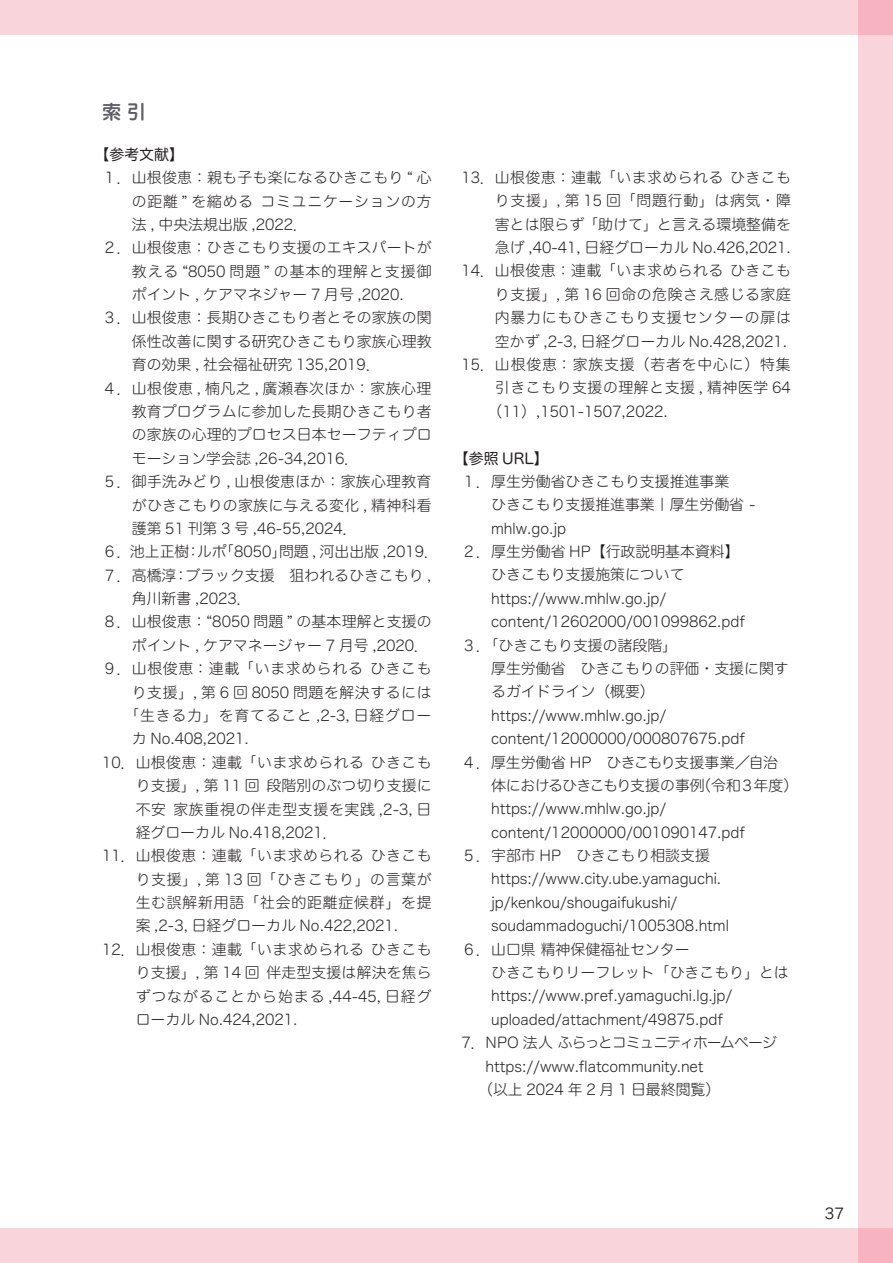
<style>
.page{position:relative;width:893px;height:1263px;background:#fff}
.page>*{position:absolute;margin:0;border:0;box-sizing:border-box;transform-origin:0 0}
.t1{font:19.2px "Hira Maru Std N W6";color:#5d5d63}
.t2{font:14.85px "Hira Maru Std N W2";color:#231f20}
.t3{font:14.85px "Hira Maru Std N W2";letter-spacing:.03em;color:#231f20}
.t4{font:14.85px "Hira Maru Std N W2";letter-spacing:.045em;color:#231f20}
.t5{font:14.85px "Hira Maru Std N W2";letter-spacing:.035em;color:#231f20}
.t6{font:14.85px "Hira Maru Std N W2";letter-spacing:.05em;color:#231f20}
.t7{font:14.85px "Hira Maru Std N W2";letter-spacing:.055em;color:#231f20}
.t8{font:14.85px "Hira Maru Std N W2";letter-spacing:.065em;color:#231f20}
.t9{font:14.85px "Hira Maru Std N W2";letter-spacing:.02em;color:#231f20}
.t10{font:14.85px "Hira Maru Std N W2";letter-spacing:-.075em;color:#231f20}
.t11{font:14.85px "Hira Maru Std N W2";letter-spacing:-.04em;color:#231f20}
.t12{font:14.85px "Hira Maru Std N W2";letter-spacing:.04em;color:#231f20}
.t13{font:14.85px "Hira Maru Std N W4";color:#231f20}
.t14{font:14.85px "Hira Maru Std N W3";color:#231f20}
</style>
<div class="page">
<div style="left:859px;top:0;width:34px;height:1263px;background:#fad4db"></div>
<div style="left:0;top:0;width:859px;height:34px;background:#fad4db"></div>
<div style="left:859px;top:0;width:34px;height:34px;background:#f7b3c0"></div>
<div style="left:0;top:1229px;width:859px;height:34px;background:#fad4db"></div>
<div style="left:859px;top:1229px;width:34px;height:34px;background:#f7b3c0"></div>
<p class="t1" style="left:102px;top:97px;width:46px">索引</p>
<p class="t13" style="left:95px;top:143px;width:91px">【参考文献】</p>
<p class="t2" style="left:102px;top:167px;width:331px">１． 山根俊恵：親も子も楽になるひきこもり “ 心</p>
<p class="t6" style="left:132px;top:190px;width:301px">の距離 ” を縮める コミユニケーションの方</p>
<p class="t2" style="left:132px;top:213px;width:178px">法 , 中央法規出版 ,2022．</p>
<p class="t2" style="left:102px;top:237px;width:331px">２． 山根俊恵：ひきこもり支援のエキスパートが</p>
<p class="t8" style="left:132px;top:260px;width:301px">教える “8050 問題 ” の基本的理解と支援御</p>
<p class="t2" style="left:132px;top:284px;width:273px">ポイント , ケアマネジャー 7 月号 ,2020.</p>
<p class="t2" style="left:102px;top:307px;width:331px">３． 山根俊恵：長期ひきこもり者とその家族の関</p>
<p class="t2" style="left:132px;top:330px;width:301px">係性改善に関する研究ひきこもり家族心理教</p>
<p class="t2" style="left:132px;top:354px;width:251px">育の効果 , 社会福祉研究 135,2019．</p>
<p class="t5" style="left:102px;top:377px;width:331px">４． 山根俊恵 , 楠凡之 , 廣瀬春次ほか：家族心理</p>
<p class="t2" style="left:132px;top:401px;width:301px">教育プログラムに参加した長期ひきこもり者</p>
<p class="t2" style="left:132px;top:424px;width:301px">の家族の心理的プロセス日本セーフティプロ</p>
<p class="t2" style="left:132px;top:447px;width:229px">モーション学会誌 ,26-34,2016．</p>
<p class="t9" style="left:102px;top:471px;width:331px">５． 御手洗みどり , 山根俊恵ほか：家族心理教育</p>
<p class="t9" style="left:132px;top:494px;width:301px">がひきこもりの家族に与える変化 , 精神科看</p>
<p class="t2" style="left:132px;top:517px;width:227px">護第 51 刊第 3 号 ,46-55,2024．</p>
<p class="t2" style="left:102px;top:541px;width:338px">６．池上正樹：ルポ「8050」問題 , 河出出版 ,2019．</p>
<p class="t2" style="left:102px;top:564px;width:331px">７． 高橋淳：ブラック支援　狙われるひきこもり ,</p>
<p class="t2" style="left:132px;top:588px;width:121px">角川新書 ,2023．</p>
<p class="t2" style="left:102px;top:611px;width:331px">８． 山根俊恵：“8050 問題 ” の基本理解と支援の</p>
<p class="t2" style="left:132px;top:634px;width:299px">ポイント , ケアマネージャー 7 月号 ,2020．</p>
<p class="t4" style="left:102px;top:658px;width:331px">９． 山根俊恵：連載「いま求められる ひきこも</p>
<p class="t5" style="left:132px;top:681px;width:301px">り支援」, 第 6 回 8050 問題を解決するには</p>
<p class="t7" style="left:124px;top:704px;width:309px">「生きる力」を育てること ,2-3, 日経グロー</p>
<p class="t2" style="left:132px;top:728px;width:119px">カ No.408,2021.</p>
<p class="t3" style="left:102px;top:751px;width:331px">10． 山根俊恵：連載「いま求められる ひきこも</p>
<p class="t2" style="left:136px;top:775px;width:297px">り支援」, 第 11 回 段階別のぶつ切り支援に</p>
<p class="t4" style="left:136px;top:798px;width:297px">不安 家族重視の伴走型支援を実践 ,2-3, 日</p>
<p class="t2" style="left:136px;top:821px;width:204px">経グローカル No.418,2021．</p>
<p class="t3" style="left:102px;top:845px;width:331px">11． 山根俊恵：連載「いま求められる ひきこも</p>
<p class="t4" style="left:136px;top:868px;width:298px">り支援」, 第 13 回「ひきこもり」の言葉が</p>
<p class="t6" style="left:136px;top:891px;width:297px">生む誤解新用語「社会的距離症候群」を提</p>
<p class="t2" style="left:136px;top:915px;width:264px">案 ,2-3, 日経グローカル No.422,2021.</p>
<p class="t3" style="left:102px;top:938px;width:331px">12． 山根俊恵：連載「いま求められる ひきこも</p>
<p class="t2" style="left:136px;top:962px;width:297px">り支援」, 第 14 回 伴走型支援は解決を焦ら</p>
<p class="t8" style="left:136px;top:985px;width:297px">ずつながることから始まる ,44-45, 日経グ</p>
<p class="t2" style="left:136px;top:1008px;width:163px">ローカル No.424,2021.</p>
<p class="t3" style="left:461px;top:166px;width:331px">13． 山根俊恵：連載「いま求められる ひきこも</p>
<p class="t4" style="left:495px;top:190px;width:297px">り支援」, 第 15 回「問題行動」は病気・障</p>
<p class="t2" style="left:495px;top:213px;width:297px">害とは限らず「助けて」と言える環境整備を</p>
<p class="t2" style="left:495px;top:237px;width:297px">急げ ,40-41, 日経グローカル No.426,2021.</p>
<p class="t3" style="left:461px;top:260px;width:331px">14． 山根俊恵：連載「いま求められる ひきこも</p>
<p class="t12" style="left:495px;top:283px;width:297px">り支援」, 第 16 回命の危険さえ感じる家庭</p>
<p class="t6" style="left:495px;top:307px;width:297px">内暴力にもひきこもり支援センターの扉は</p>
<p class="t2" style="left:495px;top:330px;width:294px">空かず ,2-3, 日経グローカル No.428,2021.</p>
<p class="t7" style="left:461px;top:354px;width:331px">15． 山根俊恵：家族支援（若者を中心に）特集</p>
<p class="t5" style="left:495px;top:377px;width:297px">引きこもり支援の理解と支援 , 精神医学 64</p>
<p class="t2" style="left:488px;top:400px;width:182px">（11）,1501-1507,2022.</p>
<p class="t13" style="left:454px;top:447px;width:96px">【参照 URL】</p>
<p class="t2" style="left:461px;top:470px;width:269px">１． 厚生労働省ひきこもり支援推進事業</p>
<p class="t2" style="left:491px;top:494px;width:266px">ひきこもり支援推進事業｜厚生労働省 -</p>
<p class="t2" style="left:491px;top:517px;width:77px">mhlw.go.jp</p>
<p class="t2" style="left:461px;top:541px;width:280px">２． 厚生労働省 HP【行政説明基本資料】</p>
<p class="t2" style="left:491px;top:564px;width:195px">ひきこもり支援施策について</p>
<p class="t2" style="left:491px;top:587px;width:177px">https://www.mhlw.go.jp/</p>
<p class="t2" style="left:491px;top:611px;width:255px">content/12602000/001099862.pdf</p>
<p class="t2" style="left:461px;top:634px;width:217px">３． 「ひきこもり支援の諸段階」</p>
<p class="t2" style="left:491px;top:657px;width:299px">厚生労働省　ひきこもりの評価・支援に関す</p>
<p class="t2" style="left:491px;top:681px;width:165px">るガイドライン（概要）</p>
<p class="t2" style="left:491px;top:704px;width:177px">https://www.mhlw.go.jp/</p>
<p class="t2" style="left:491px;top:728px;width:255px">content/12000000/000807675.pdf</p>
<p class="t2" style="left:461px;top:751px;width:318px">４． 厚生労働省 HP　ひきこもり支援事業／自治</p>
<p class="t11" style="left:491px;top:774px;width:309px">体におけるひきこもり支援の事例（令和３年度）</p>
<p class="t2" style="left:491px;top:798px;width:177px">https://www.mhlw.go.jp/</p>
<p class="t2" style="left:491px;top:821px;width:255px">content/12000000/001090147.pdf</p>
<p class="t2" style="left:461px;top:845px;width:250px">５． 宇部市 HP　ひきこもり相談支援</p>
<p class="t2" style="left:491px;top:868px;width:232px">https://www.city.ube.yamaguchi.</p>
<p class="t2" style="left:491px;top:891px;width:188px">jp/kenkou/shougaifukushi/</p>
<p class="t2" style="left:491px;top:915px;width:239px">soudammadoguchi/1005308.html</p>
<p class="t2" style="left:461px;top:938px;width:230px">６． 山口県 精神保健福祉センター</p>
<p class="t2" style="left:491px;top:961px;width:299px">ひきこもりリーフレット「ひきこもり」とは</p>
<p class="t2" style="left:491px;top:985px;width:243px">https://www.pref.yamaguchi.lg.jp/</p>
<p class="t2" style="left:491px;top:1008px;width:233px">uploaded/attachment/49875.pdf</p>
<p class="t10" style="left:461px;top:1032px;width:317px">7． NPO 法人 ふらっとコミュニティホームページ</p>
<p class="t2" style="left:486px;top:1055px;width:219px">https://www.flatcommunity.net</p>
<p class="t2" style="left:478px;top:1078px;width:244px">（以上 2024 年 2 月 1 日最終閲覧）</p>
<p class="t14" style="left:825px;top:1202px;width:21px">37</p>
</div>
